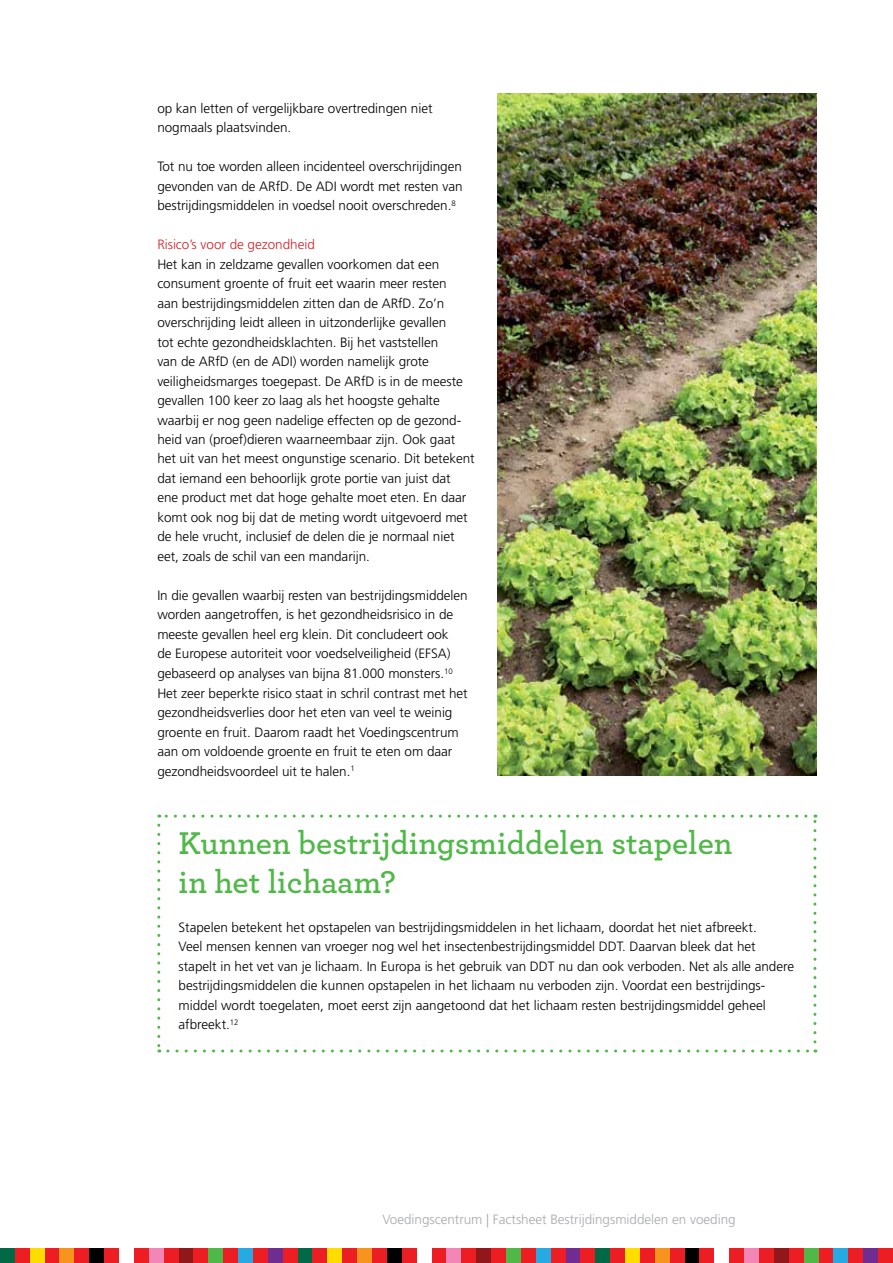
<style>
.page{position:relative;width:893px;height:1263px;background:#fff}
.page>*{position:absolute;margin:0;border:0;box-sizing:border-box;transform-origin:0 0}
.t1{font:600 33px/39px "Archer";color:#50b848}
.t2{font:300 13.5px/19.5px "Frutiger";letter-spacing:-.005em;color:#000}
.t3{font:300 13.5px "Frutiger";color:#a7a9ac}
.t4{font:300 13.5px "Frutiger";color:#d2232a}
</style>
<div class="page">
<div style="left:0;top:1248px;width:15px;height:15px;background:#016945"></div>
<div style="left:15px;top:1248px;width:15px;height:15px;background:#ed1d24"></div>
<div style="left:30px;top:1248px;width:15px;height:15px;background:#fd0"></div>
<div style="left:45px;top:1248px;width:15px;height:15px;background:#ed1d24"></div>
<div style="left:60px;top:1248px;width:14px;height:15px;background:#f7941e"></div>
<div style="left:74px;top:1248px;width:15px;height:15px;background:#ed1d24"></div>
<div style="left:89px;top:1248px;width:15px;height:15px;background:#000"></div>
<div style="left:104px;top:1248px;width:15px;height:15px;background:#ed1d24"></div>
<div style="left:134px;top:1248px;width:15px;height:15px;background:#ed1d24"></div>
<div style="left:149px;top:1248px;width:15px;height:15px;background:#f287b7"></div>
<div style="left:164px;top:1248px;width:15px;height:15px;background:#ed1d24"></div>
<div style="left:179px;top:1248px;width:14px;height:15px;background:#90181b"></div>
<div style="left:193px;top:1248px;width:15px;height:15px;background:#ed1d24"></div>
<div style="left:208px;top:1248px;width:15px;height:15px;background:#50b848"></div>
<div style="left:223px;top:1248px;width:15px;height:15px;background:#ed1d24"></div>
<div style="left:238px;top:1248px;width:15px;height:15px;background:#27aae1"></div>
<div style="left:253px;top:1248px;width:15px;height:15px;background:#ed1d24"></div>
<div style="left:268px;top:1248px;width:15px;height:15px;background:#6f2c91"></div>
<div style="left:283px;top:1248px;width:15px;height:15px;background:#ed1d24"></div>
<div style="left:298px;top:1248px;width:15px;height:15px;background:#016945"></div>
<div style="left:313px;top:1248px;width:14px;height:15px;background:#ed1d24"></div>
<div style="left:327px;top:1248px;width:15px;height:15px;background:#fd0"></div>
<div style="left:342px;top:1248px;width:15px;height:15px;background:#ed1d24"></div>
<div style="left:357px;top:1248px;width:15px;height:15px;background:#f7941e"></div>
<div style="left:372px;top:1248px;width:15px;height:15px;background:#ed1d24"></div>
<div style="left:387px;top:1248px;width:15px;height:15px;background:#000"></div>
<div style="left:402px;top:1248px;width:15px;height:15px;background:#ed1d24"></div>
<div style="left:432px;top:1248px;width:14px;height:15px;background:#ed1d24"></div>
<div style="left:446px;top:1248px;width:15px;height:15px;background:#f287b7"></div>
<div style="left:461px;top:1248px;width:15px;height:15px;background:#ed1d24"></div>
<div style="left:476px;top:1248px;width:15px;height:15px;background:#90181b"></div>
<div style="left:491px;top:1248px;width:15px;height:15px;background:#ed1d24"></div>
<div style="left:506px;top:1248px;width:15px;height:15px;background:#50b848"></div>
<div style="left:521px;top:1248px;width:15px;height:15px;background:#ed1d24"></div>
<div style="left:536px;top:1248px;width:15px;height:15px;background:#27aae1"></div>
<div style="left:551px;top:1248px;width:15px;height:15px;background:#ed1d24"></div>
<div style="left:566px;top:1248px;width:14px;height:15px;background:#6f2c91"></div>
<div style="left:580px;top:1248px;width:15px;height:15px;background:#ed1d24"></div>
<div style="left:595px;top:1248px;width:15px;height:15px;background:#016945"></div>
<div style="left:610px;top:1248px;width:15px;height:15px;background:#ed1d24"></div>
<div style="left:625px;top:1248px;width:15px;height:15px;background:#fd0"></div>
<div style="left:640px;top:1248px;width:15px;height:15px;background:#ed1d24"></div>
<div style="left:655px;top:1248px;width:15px;height:15px;background:#f7941e"></div>
<div style="left:670px;top:1248px;width:15px;height:15px;background:#ed1d24"></div>
<div style="left:685px;top:1248px;width:14px;height:15px;background:#000"></div>
<div style="left:699px;top:1248px;width:15px;height:15px;background:#ed1d24"></div>
<div style="left:729px;top:1248px;width:15px;height:15px;background:#ed1d24"></div>
<div style="left:744px;top:1248px;width:15px;height:15px;background:#f287b7"></div>
<div style="left:759px;top:1248px;width:15px;height:15px;background:#ed1d24"></div>
<div style="left:774px;top:1248px;width:15px;height:15px;background:#90181b"></div>
<div style="left:789px;top:1248px;width:15px;height:15px;background:#ed1d24"></div>
<div style="left:804px;top:1248px;width:14px;height:15px;background:#50b848"></div>
<div style="left:818px;top:1248px;width:15px;height:15px;background:#ed1d24"></div>
<div style="left:833px;top:1248px;width:15px;height:15px;background:#27aae1"></div>
<div style="left:848px;top:1248px;width:15px;height:15px;background:#ed1d24"></div>
<div style="left:863px;top:1248px;width:15px;height:15px;background:#6f2c91"></div>
<div style="left:878px;top:1248px;width:15px;height:15px;background:#ed1d24"></div>
<svg style="left:157px;top:825px;width:3px;height:227px"></svg>
<svg style="left:168px;top:1049px;width:648px;height:3px"></svg>
<svg style="left:813px;top:815px;width:3px;height:227px"></svg>
<svg style="left:159px;top:815px;width:647px;height:3px"></svg>
<img style="left:497px;top:93px;width:319px;height:683px">
<p class="t2" style="left:157px;top:98px;width:277px">op kan letten of vergelijkbare overtredingen niet nogmaals plaatsvinden.</p>
<p class="t2" style="left:157px;top:157px;width:307px;text-align:justify">Tot nu toe worden alleen incidenteel overschrijdingen gevonden van de ARfD. De ADI wordt met resten van bestrijdingsmiddelen in voedsel nooit overschreden.<sup>8</sup></p>
<p class="t4" style="left:157px;top:237px;width:159px">Risico’s voor de gezondheid</p>
<p class="t2" style="left:157px;top:254px;width:319px">Het kan in zeldzame gevallen voorkomen dat een consument groente of fruit eet waarin meer resten<br>aan bestrijdingsmiddelen zitten dan de ARfD. Zo’n overschrijding leidt alleen in uitzonderlijke gevallen<br>tot echte gezondheidsklachten. Bij het vaststellen<br>van de ARfD (en de ADI) worden namelijk grote veiligheidsmarges toegepast. De ARfD is in de meeste gevallen 100 keer zo laag als het hoogste gehalte waarbij er nog geen nadelige effecten op de gezond&shy;heid van (proef)dieren waarneembaar zijn. Ook gaat het uit van het meest ongunstige scenario. Dit betekent dat iemand een behoorlijk grote portie van juist dat ene product met dat hoge gehalte moet eten. En daar komt ook nog bij dat de meting wordt uitgevoerd met de hele vrucht, inclusief de delen die je normaal niet eet, zoals de schil van een mandarijn.</p>
<p class="t2" style="left:157px;top:586px;width:312px">In die gevallen waarbij resten van bestrijdingsmiddelen worden aangetroffen, is het gezondheidsrisico in de meeste gevallen heel erg klein. Dit concludeert ook<br>de Europese autoriteit voor voedselveiligheid (EFSA) gebaseerd op analyses van bijna 81.000 monsters.<sup>10<br></sup>Het zeer beperkte risico staat in schril contrast met het gezondheidsverlies door het eten van veel te weinig groente en fruit. Daarom raadt het Voedingscentrum aan om voldoende groente en fruit te eten om daar gezondheidsvoordeel uit te halen.<sup>1</sup></p>
<h1 class="t1" style="left:179px;top:821px;width:555px">Kunnen bestrijdingsmiddelen stapelen in het lichaam?</h1>
<p class="t2" style="left:179px;top:917px;width:617px">Stapelen betekent het opstapelen van bestrijdingsmiddelen in het lichaam, doordat het niet afbreekt.<br>Veel mensen kennen van vroeger nog wel het insectenbestrijdingsmiddel DDT. Daarvan bleek dat het stapelt in het vet van je lichaam. In Europa is het gebruik van DDT nu dan ook verboden. Net als alle andere bestrijdingsmiddelen die kunnen opstapelen in het lichaam nu verboden zijn. Voordat een bestrijdings&shy;middel wordt toegelaten, moet eerst zijn aangetoond dat het lichaam resten bestrijdingsmiddel geheel afbreekt.<sup>12</sup></p>
<p class="t3" style="left:382px;top:1212px;width:355px">Voedingscentrum | Factsheet Bestrijdingsmiddelen en voeding</p>
</div>
